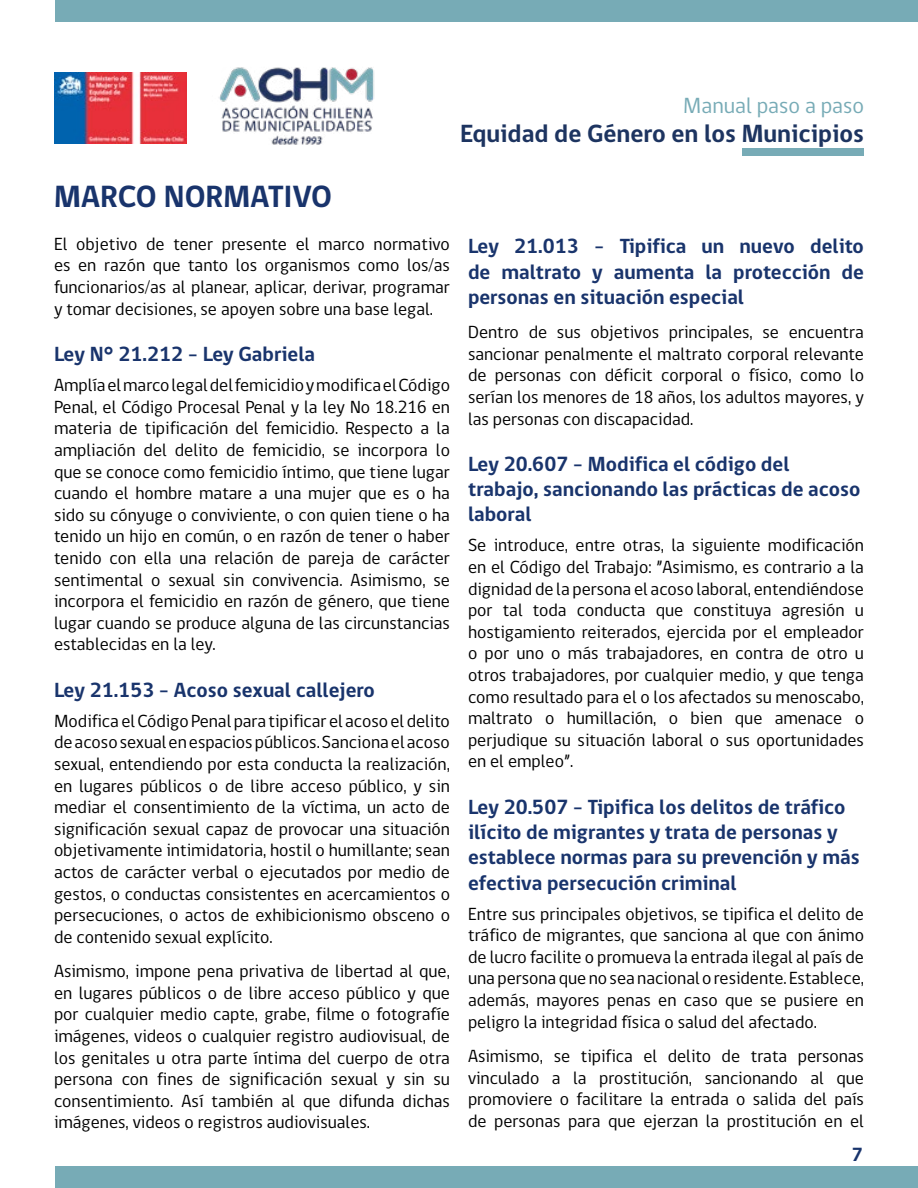
<style>
.page{position:relative;width:918px;height:1188px;background:#fff}
.page>*{position:absolute;margin:0;border:0;box-sizing:border-box;transform-origin:0 0}
.t1{font:700 31.5px "gob CL";color:#19346c}
.t2{font:700 25.5px "gob CL";color:#1d3460}
.t3{font:22.5px "gob CL";color:#77abb6}
.t4{font:700 21px/25.2px "gob CL";color:#19346c}
.t5{font:700 19.5px "gob CL";color:#19346c}
.t6{font:18px/21.6px "gob CL";color:#000;text-align:justify}
</style>
<div class="page">
<img style="left:54px;top:72px;width:132px;height:71px">
<img style="left:219px;top:67px;width:155px;height:77px">
<div style="left:743px;top:148px;width:121px;height:8px;background:#77abb6"></div>
<div style="left:55px;top:0;width:863px;height:21px;background:#77abb6"></div>
<div style="left:55px;top:1167px;width:863px;height:21px;background:#77abb6"></div>
<p class="t3" style="left:683px;top:90px;width:182px">Manual paso a paso</p>
<h2 class="t2" style="left:460px;top:116px;width:405px">Equidad de Género en los Municipios</h2>
<h1 class="t1" style="left:54px;top:175px;width:280px">MARCO NORMATIVO</h1>
<p class="t6" style="left:54px;top:233px;width:397px">El objetivo de tener presente el marco normativo es en razón que tanto los organismos como los/as funcionarios/as al planear, aplicar, derivar, programar y tomar decisiones, se apoyen sobre una base legal.</p>
<p class="t4" style="left:54px;top:342px;width:263px">Ley N° 21.212 - Ley Gabriela</p>
<p class="t6" style="left:54px;top:375px;width:398px">Amplía el marco legal del femicidio y modifica el Código Penal, el Código Procesal Penal y la ley No 18.216 en materia de tipificación del femicidio. Respecto a la ampliación del delito de femicidio, se incorpora lo que se conoce como femicidio íntimo, que tiene lugar cuando el hombre matare a una mujer que es o ha sido su cónyuge o conviviente, o con quien tiene o ha tenido un hijo en común, o en razón de tener o haber tenido con ella una relación de pareja de carácter sentimental o sexual sin convivencia. Asimismo, se incorpora el femicidio en razón de género, que tiene lugar cuando se produce alguna de las circunstancias establecidas en la ley.</p>
<p class="t4" style="left:54px;top:678px;width:322px">Ley 21.153 - Acoso sexual callejero</p>
<p class="t6" style="left:54px;top:711px;width:398px">Modifica el Código Penal para tipificar el acoso el delito de acoso sexual en espacios públicos. Sanciona el acoso sexual, entendiendo por esta conducta la realización, en lugares públicos o de libre acceso público, y sin mediar el consentimiento de la víctima, un acto de significación sexual capaz de provocar una situación objetivamente intimidatoria, hostil o humillante; sean actos de carácter verbal o ejecutados por medio de gestos, o conductas consistentes en acercamientos o persecuciones, o actos de exhibicionismo obsceno o de contenido sexual explícito.</p>
<p class="t6" style="left:54px;top:961px;width:398px">Asimismo, impone pena privativa de libertad al que, en lugares públicos o de libre acceso público y que por cualquier medio capte, grabe, filme o fotografíe imágenes, videos o cualquier registro audiovisual, de los genitales u otra parte íntima del cuerpo de otra persona con fines de significación sexual y sin su consentimiento. Así también al que difunda dichas imágenes, videos o registros audiovisuales.</p>
<p class="t4" style="left:468px;top:234px;width:397px;text-align:justify">Ley 21.013 - Tipifica un nuevo delito de maltrato y aumenta la protección de personas en situación especial</p>
<p class="t6" style="left:468px;top:322px;width:398px">Dentro de sus objetivos principales, se encuentra sancionar penalmente el maltrato corporal relevante de personas con déficit corporal o físico, como lo serían los menores de 18 años, los adultos mayores, y las personas con discapacidad.</p>
<p class="t4" style="left:468px;top:452px;width:394px">Ley 20.607 - Modifica el código del trabajo, sancionando las prácticas de acoso laboral</p>
<p class="t6" style="left:468px;top:535px;width:398px">Se introduce, entre otras, la siguiente modificación en el Código del Trabajo: ”Asimismo, es contrario a la dignidad de la persona el acoso laboral, entendiéndose por tal toda conducta que constituya agresión u hostigamiento reiterados, ejercida por el empleador o por uno o más trabajadores, en contra de otro u otros trabajadores, por cualquier medio, y que tenga como resultado para el o los afectados su menoscabo, maltrato o humillación, o bien que amenace o perjudique su situación laboral o sus oportunidades en el empleo”.</p>
<p class="t4" style="left:468px;top:795px;width:393px">Ley 20.507 - Tipifica los delitos de tráfico ilícito de migrantes y trata de personas y establece normas para su prevención y más efectiva persecución criminal</p>
<p class="t6" style="left:468px;top:903px;width:398px">Entre sus principales objetivos, se tipifica el delito de tráfico de migrantes, que sanciona al que con ánimo de lucro facilite o promueva la entrada ilegal al país de una persona que no sea nacional o residente. Establece, además, mayores penas en caso que se pusiere en peligro la integridad física o salud del afectado.</p>
<p class="t6" style="left:468px;top:1046px;width:398px">Asimismo, se tipifica el delito de trata personas vinculado a la prostitución, sancionando al que promoviere o facilitare la entrada o salida del país de personas para que ejerzan la prostitución en el</p>
<p class="t5" style="left:852px;top:1141px;width:13px">7</p>
</div>
